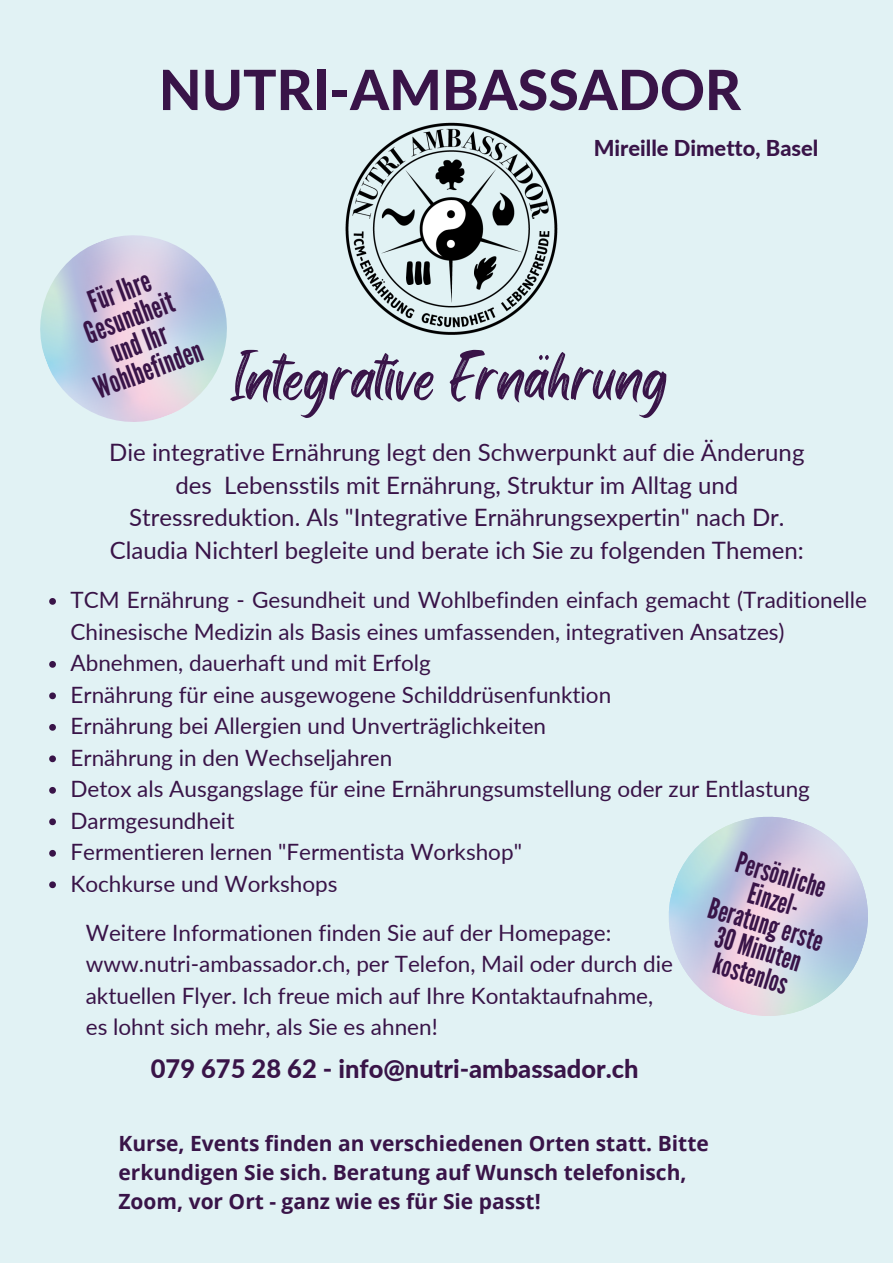
<style>
.page{position:relative;width:893px;height:1264px;background:#fff}
.page>*{position:absolute;margin:0;border:0;box-sizing:border-box;transform-origin:0 0}
.t1{font:61.5px "Black Bones";color:#391448}
.t2{font:800 55.5px "Lato";color:#391448}
.t3{font:30.3px/27.6px "League Gothic";color:#391448;text-align:center}
.t4{font:28.8px/51.8px "League Gothic";color:#391448;text-align:center}
.t5{font:800 25.5px "Lato";color:#391448}
.t6{font:24px/32.5px "Lato";color:#391448;text-align:center}
.t7{font:22.5px/31.5px "Lato";color:#391448}
.t8{font:800 21.9px "Lato";color:#391448}
.t9{font:700 21px/29.2px "Open Sans";color:#391448}
</style>
<div class="page">
<div style="left:0;top:0;width:892px;height:1262px;background:#e1f2f4"></div>
<img style="left:657px;top:805px;width:222px;height:222px">
<img style="left:337px;top:122px;width:239px;height:239px">
<svg style="left:49px;top:598px;width:7px;height:6px"></svg>
<svg style="left:49px;top:661px;width:7px;height:6px"></svg>
<svg style="left:49px;top:692px;width:7px;height:7px"></svg>
<svg style="left:49px;top:724px;width:7px;height:6px"></svg>
<svg style="left:49px;top:755px;width:7px;height:7px"></svg>
<svg style="left:49px;top:787px;width:7px;height:6px"></svg>
<svg style="left:49px;top:818px;width:7px;height:7px"></svg>
<svg style="left:49px;top:850px;width:7px;height:6px"></svg>
<svg style="left:49px;top:881px;width:7px;height:7px"></svg>
<img style="left:28px;top:223px;width:211px;height:211px">
<p class="t2" style="left:159px;top:55px;width:583px">NUTRI-AMBASSADOR</p>
<p class="t8" style="left:593px;top:134px;width:226px">Mireille Dimetto, Basel</p>
<p class="t3" style="left:61px;top:299px;width:115px;rotate:-21deg">Für Ihre<br>Gesundheit undIhr<br>Wohlbefinden</p>
<p class="t1" style="left:232px;top:334px;width:437px">Integrative Ernährung</p>
<p class="t6" style="left:109px;top:435px;width:696px">Die integrative Ernährung legt den Schwerpunkt auf die Änderung des Lebensstils mit Ernährung, Struktur im Alltag und Stressreduktion. Als "Integrative Ernährungsexpertin" nach Dr.<br>Claudia Nichterl begleite und berate ich Sie zu folgenden Themen:</p>
<p class="t7" style="left:71px;top:583px;width:797px">TCM Ernährung - Gesundheit und Wohlbefinden einfach gemacht (Traditionelle<br>Chinesische Medizin als Basis eines umfassenden, integrativen Ansatzes)</p>
<p class="t7" style="left:71px;top:646px;width:362px">Abnehmen, dauerhaft und mit Erfolg</p>
<p class="t7" style="left:71px;top:678px;width:542px">Ernährung für eine ausgewogene Schilddrüsenfunktion</p>
<p class="t7" style="left:71px;top:709px;width:477px">Ernährung bei Allergien und Unverträglichkeiten</p>
<p class="t7" style="left:71px;top:741px;width:323px">Ernährung in den Wechseljahren</p>
<p class="t7" style="left:71px;top:772px;width:740px">Detox als Ausgangslage für eine Ernährungsumstellung oder zur Entlastung</p>
<p class="t7" style="left:71px;top:804px;width:165px">Darmgesundheit</p>
<p class="t7" style="left:71px;top:835px;width:453px">Fermentieren lernen "Fermentista Workshop"</p>
<p class="t7" style="left:71px;top:867px;width:268px">Kochkurse und Workshops</p>
<p class="t7" style="left:86px;top:916px;width:588px">Weitere Informationen finden Sie auf der Homepage: www.nutri-ambassador.ch, per Telefon, Mail oder durch die aktuellen Flyer. Ich freue mich auf Ihre Kontaktaufnahme, es lohnt sich mehr, als Sie es ahnen!</p>
<p class="t5" style="left:151px;top:1052px;width:489px">079 675 28 62 - info@nutri-ambassador.ch</p>
<p class="t4" style="left:731px;top:833px;width:120px;rotate:17deg">Persönliche<br>Beratungerste</p>
<p class="t4" style="left:738px;top:862px;width:90px;rotate:17deg">Einzel-<br>30Minuten</p>
<p class="t4" style="left:721px;top:938px;width:78px;rotate:17deg">kostenlos</p>
<p class="t9" style="left:118px;top:1127px;width:592px">Kurse, Events finden an verschiedenen Orten statt. Bitte erkundigen Sie sich. Beratung auf Wunsch telefonisch,<br>Zoom, vor Ort - ganz wie es für Sie passt!</p>
</div>
